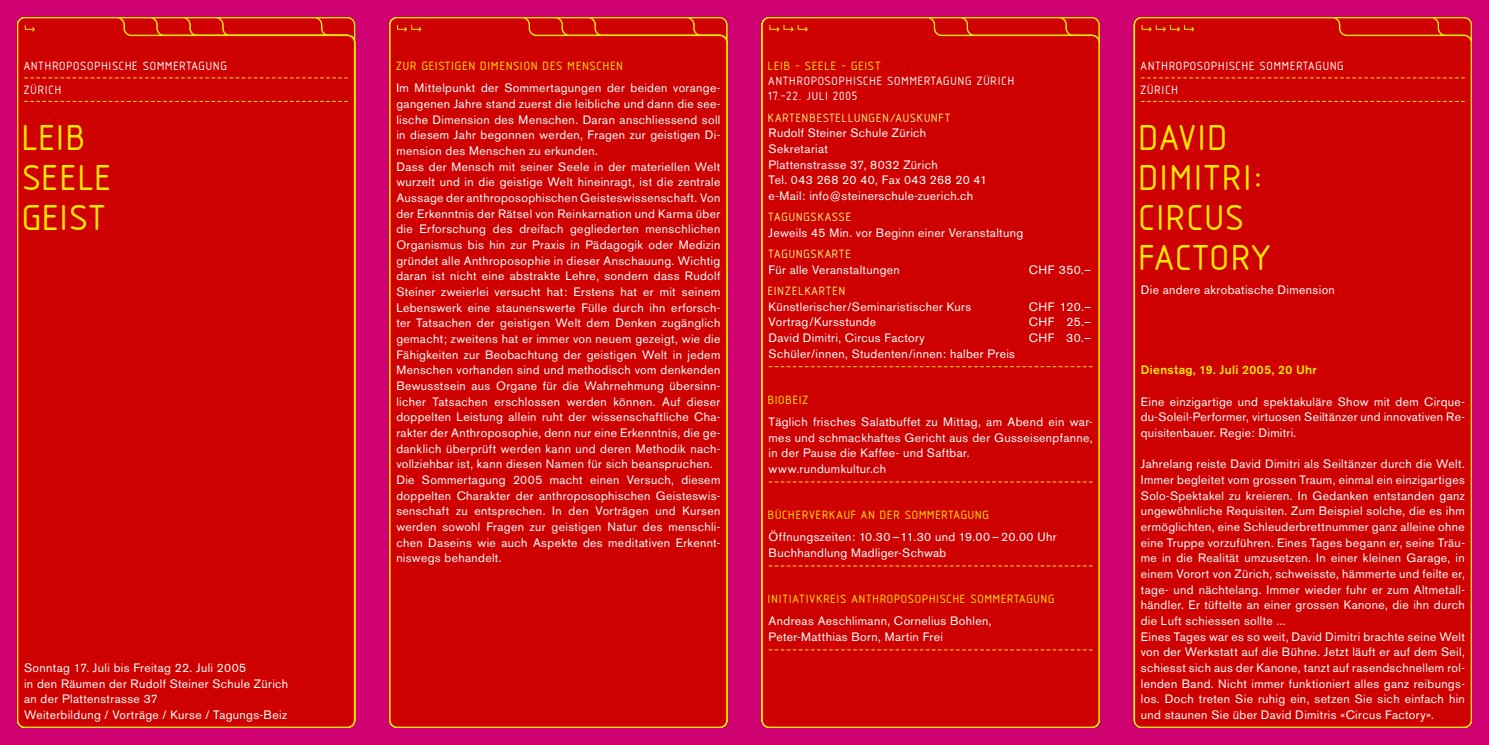
<style>
.page{position:relative;width:1489px;height:745px;background:#fff}
.page>*{position:absolute;margin:0;border:0;box-sizing:border-box;transform-origin:0 0}
.Titel{font:37.5px "Isonorm 3098";letter-spacing:.06em;color:#ffeb00}
.Titel-2{font:37.5px "Isonorm 3098";letter-spacing:.09em;color:#ffeb00}
.Titel-3{font:37.5px "Isonorm 3098";letter-spacing:.015em;color:#ffeb00}
.Titel-4{font:12.5px "Isonorm 3098";letter-spacing:.09em;color:#ffeb00}
.Titel-5{font:12.5px "Isonorm 3098";letter-spacing:.085em;color:#fff}
.Titel-6{font:12.5px "Isonorm 3098";letter-spacing:.09em;color:#fff47c}
.Lauftext{font:12.12px/15.6px "Akzidenz Grotesk BE";letter-spacing:.03em;color:#fff;text-align:justify}
.Lauftext_unterstrichen{font:12.12px "Akzidenz Grotesk BE";letter-spacing:.03em;color:#fff}
.Lauftext-2{font:500 12.12px "Akzidenz Grotesk BE";letter-spacing:.03em;color:#ffeb00}
</style>
<div class="page">
<div style="left:0;top:0;width:1488px;height:744px;background:#cf0071"></div>
<div style="left:17px;top:17px;width:339px;height:711px;background:#cf0000"></div>
<div style="left:389px;top:17px;width:339px;height:711px;background:#cf0000"></div>
<div style="left:761px;top:17px;width:339px;height:711px;background:#cf0000"></div>
<div style="left:1133px;top:17px;width:339px;height:711px;background:#cf0000"></div>
<svg style="left:25px;top:25px;width:10px;height:7px"></svg>
<svg style="left:397px;top:25px;width:24px;height:7px"></svg>
<svg style="left:769px;top:25px;width:38px;height:7px"></svg>
<svg style="left:1141px;top:25px;width:52px;height:7px"></svg>
<svg style="left:25px;top:77px;width:322px;height:1px"></svg>
<svg style="left:25px;top:101px;width:322px;height:1px"></svg>
<svg style="left:769px;top:366px;width:323px;height:1px"></svg>
<svg style="left:769px;top:481px;width:323px;height:1px"></svg>
<svg style="left:769px;top:565px;width:323px;height:1px"></svg>
<svg style="left:769px;top:649px;width:323px;height:1px"></svg>
<svg style="left:1141px;top:77px;width:323px;height:1px"></svg>
<svg style="left:1141px;top:101px;width:323px;height:1px"></svg>
<p class="Titel-5" style="left:24px;top:60px;width:205px">ANTHROPOSOPHISCHE SOMMERTAGUNG</p>
<p class="Titel-5" style="left:24px;top:83px;width:39px">ZÜRICH</p>
<p class="Titel" style="left:24px;top:118px;width:64px">LEIB</p>
<p class="Titel" style="left:24px;top:158px;width:90px">SEELE</p>
<p class="Titel" style="left:24px;top:198px;width:85px">GEIST</p>
<p class="Lauftext" style="left:24px;top:659px;width:224px">Sonntag 17. Juli bis Freitag 22. Juli 2005</p>
<p class="Lauftext" style="left:24px;top:675px;width:266px">in den Räumen der Rudolf Steiner Schule Zürich</p>
<p class="Lauftext" style="left:24px;top:691px;width:135px">an der Plattenstrasse 37</p>
<p class="Lauftext" style="left:24px;top:706px;width:264px">Weiterbildung / Vorträge / Kurse / Tagungs-Beiz</p>
<p class="Titel-4" style="left:396px;top:60px;width:228px">ZUR GEISTIGEN DIMENSION DES MENSCHEN</p>
<p class="Lauftext" style="left:396px;top:80px;width:325px">Im Mittelpunkt der Sommertagungen der beiden vorange&shy;gangenen Jahre stand zuerst die leibliche und dann die see&shy;lische Dimension des Menschen. Daran anschliessend soll in diesem Jahr begonnen werden, Fragen zur geistigen Di&shy;mension des Menschen zu erkunden.</p>
<p class="Lauftext" style="left:396px;top:158px;width:325px">Dass der Mensch mit seiner Seele in der materiellen Welt wurzelt und in die geistige Welt hineinragt, ist die zentrale Aussage der anthroposophischen Geisteswissenschaft. Von der Erkenntnis der Rätsel von Reinkarnation und Karma über die Erforschung des dreifach gegliederten menschlichen Organismus bis hin zur Praxis in Pädagogik oder Medizin gründet alle Anthroposophie in dieser Anschauung. Wichtig daran ist nicht eine abstrakte Lehre, sondern dass Rudolf Steiner zweierlei versucht hat: Erstens hat er mit seinem Lebenswerk eine staunenswerte Fülle durch ihn erforsch&shy;ter Tatsachen der geistigen Welt dem Denken zugänglich gemacht; zweitens hat er immer von neuem gezeigt, wie die Fähigkeiten zur Beobachtung der geistigen Welt in jedem Menschen vorhanden sind und methodisch vom denkenden Bewusstsein aus Organe für die Wahrnehmung übersinn&shy;licher Tatsachen erschlossen werden können. Auf dieser doppelten Leistung allein ruht der wissenschaftliche Cha&shy;rakter der Anthroposophie, denn nur eine Erkenntnis, die ge&shy;danklich überprüft werden kann und deren Methodik nach&shy;vollziehbar ist, kann diesen Namen für sich beanspruchen.</p>
<p class="Lauftext" style="left:396px;top:471px;width:325px">Die Sommertagung 2005 macht einen Versuch, diesem doppelten Charakter der anthroposophischen Geisteswis&shy;senschaft zu entsprechen. In den Vorträgen und Kursen werden sowohl Fragen zur geistigen Natur des menschli&shy;chen Daseins wie auch Aspekte des meditativen Erkennt&shy;niswegs behandelt.</p>
<p class="Titel-4" style="left:768px;top:60px;width:114px">LEIB - SEELE - GEIST</p>
<p class="Titel-5" style="left:768px;top:75px;width:247px">ANTHROPOSOPHISCHE SOMMERTAGUNG ZÜRICH</p>
<p class="Titel-5" style="left:768px;top:90px;width:90px">17.–22. JULI 2005</p>
<p class="Titel-6" style="left:768px;top:111px;width:184px">KARTENBESTELLUNGEN/AUSKUNFT</p>
<p class="Lauftext" style="left:768px;top:125px;width:159px">Rudolf Steiner Schule Zürich</p>
<p class="Lauftext" style="left:768px;top:141px;width:61px">Sekretariat</p>
<p class="Lauftext" style="left:768px;top:156px;width:171px">Plattenstrasse 37, 8032 Zürich</p>
<p class="Lauftext" style="left:768px;top:172px;width:220px">Tel. 043 268 20 40, Fax 043 268 20 41</p>
<p class="Lauftext" style="left:768px;top:188px;width:206px">e-Mail: info@steinerschule-zuerich.ch</p>
<p class="Titel-6" style="left:768px;top:210px;width:84px">TAGUNGSKASSE</p>
<p class="Lauftext" style="left:768px;top:225px;width:256px">Jeweils 45 Min. vor Beginn einer Veranstaltung</p>
<p class="Titel-6" style="left:768px;top:247px;width:84px">TAGUNGSKARTE</p>
<p class="Lauftext" style="left:768px;top:262px;width:133px">Für alle Veranstaltungen</p>
<p class="Lauftext" style="left:1028px;top:262px;width:64px">CHF 350.–</p>
<p class="Titel-6" style="left:768px;top:284px;width:78px">EINZELKARTEN</p>
<p class="Lauftext" style="left:768px;top:298px;width:204px">Künstlerischer/Seminaristischer Kurs</p>
<p class="Lauftext" style="left:1028px;top:298px;width:64px">CHF 120.–</p>
<p class="Lauftext" style="left:768px;top:314px;width:109px">Vortrag/Kursstunde</p>
<p class="Lauftext" style="left:1028px;top:314px;width:64px">CHF 25.–</p>
<p class="Lauftext" style="left:768px;top:330px;width:158px">David Dimitri, Circus Factory</p>
<p class="Lauftext" style="left:1028px;top:330px;width:64px">CHF 30.–</p>
<p class="Lauftext_unterstrichen" style="left:768px;top:346px;width:248px">Schüler/innen, Studenten/innen: halber Preis</p>
<p class="Titel-4" style="left:768px;top:393px;width:42px">BIOBEIZ</p>
<p class="Lauftext" style="left:768px;top:414px;width:325px">Täglich frisches Salatbuffet zu Mittag, am Abend ein war&shy;mes und schmackhaftes Gericht aus der Gusseisenpfanne, in der Pause die Kaffee- und Saftbar.</p>
<p class="Lauftext_unterstrichen" style="left:768px;top:461px;width:119px">www.rundumkultur.ch</p>
<p class="Titel-4" style="left:768px;top:508px;width:222px">BÜCHERVERKAUF AN DER SOMMERTAGUNG</p>
<p class="Lauftext" style="left:768px;top:529px;width:289px">Öffnungszeiten: 10.30 – 11.30 und 19.00 – 20.00 Uhr</p>
<p class="Lauftext_unterstrichen" style="left:768px;top:545px;width:179px">Buchhandlung Madliger-Schwab</p>
<p class="Titel-4" style="left:768px;top:592px;width:288px">INITIATIVKREIS ANTHROPOSOPHISCHE SOMMERTAGUNG</p>
<p class="Lauftext" style="left:768px;top:613px;width:224px">Andreas Aeschlimann, Cornelius Bohlen,</p>
<p class="Lauftext_unterstrichen" style="left:768px;top:629px;width:176px">Peter-Matthias Born, Martin Frei</p>
<p class="Titel-5" style="left:1140px;top:60px;width:205px">ANTHROPOSOPHISCHE SOMMERTAGUNG</p>
<p class="Titel-5" style="left:1140px;top:83px;width:39px">ZÜRICH</p>
<p class="Titel" style="left:1140px;top:118px;width:89px">DAVID</p>
<p class="Titel-2" style="left:1140px;top:158px;width:123px">DIMITRI:</p>
<p class="Titel" style="left:1140px;top:198px;width:106px">CIRCUS</p>
<p class="Titel-3" style="left:1140px;top:238px;width:133px">FACTORY</p>
<p class="Lauftext" style="left:1140px;top:282px;width:195px">Die andere akrobatische Dimension</p>
<p class="Lauftext-2" style="left:1140px;top:362px;width:177px">Dienstag, 19. Juli 2005, 20 Uhr</p>
<p class="Lauftext" style="left:1140px;top:393px;width:325px">Eine einzigartige und spektakuläre Show mit dem Cirque&shy;du-Soleil-Performer, virtuosen Seiltänzer und innovativen Re&shy;quisitenbauer. Regie: Dimitri.</p>
<p class="Lauftext" style="left:1140px;top:456px;width:325px">Jahrelang reiste David Dimitri als Seiltänzer durch die Welt.<br>Immer begleitet vom grossen Traum, einmal ein einzigartiges Solo-Spektakel zu kreieren. In Gedanken entstanden ganz ungewöhnliche Requisiten. Zum Beispiel solche, die es ihm ermöglichten, eine Schleuderbrettnummer ganz alleine ohne eine Truppe vorzuführen. Eines Tages begann er, seine Träu&shy;me in die Realität umzusetzen. In einer kleinen Garage, in einem Vorort von Zürich, schweisste, hämmerte und feilte er, tage- und nächtelang. Immer wieder fuhr er zum Altmetall&shy;händler. Er tüftelte an einer grossen Kanone, die ihn durch die Luft schiessen sollte ...</p>
<p class="Lauftext" style="left:1140px;top:628px;width:325px">Eines Tages war es so weit, David Dimitri brachte seine Welt von der Werkstatt auf die Bühne. Jetzt läuft er auf dem Seil, schiesst sich aus der Kanone, tanzt auf rasendschnellem rol&shy;lenden Band. Nicht immer funktioniert alles ganz reibungs&shy;los. Doch treten Sie ruhig ein, setzen Sie sich einfach hin und staunen Sie über David Dimitris «Circus Factory».</p>
</div>
